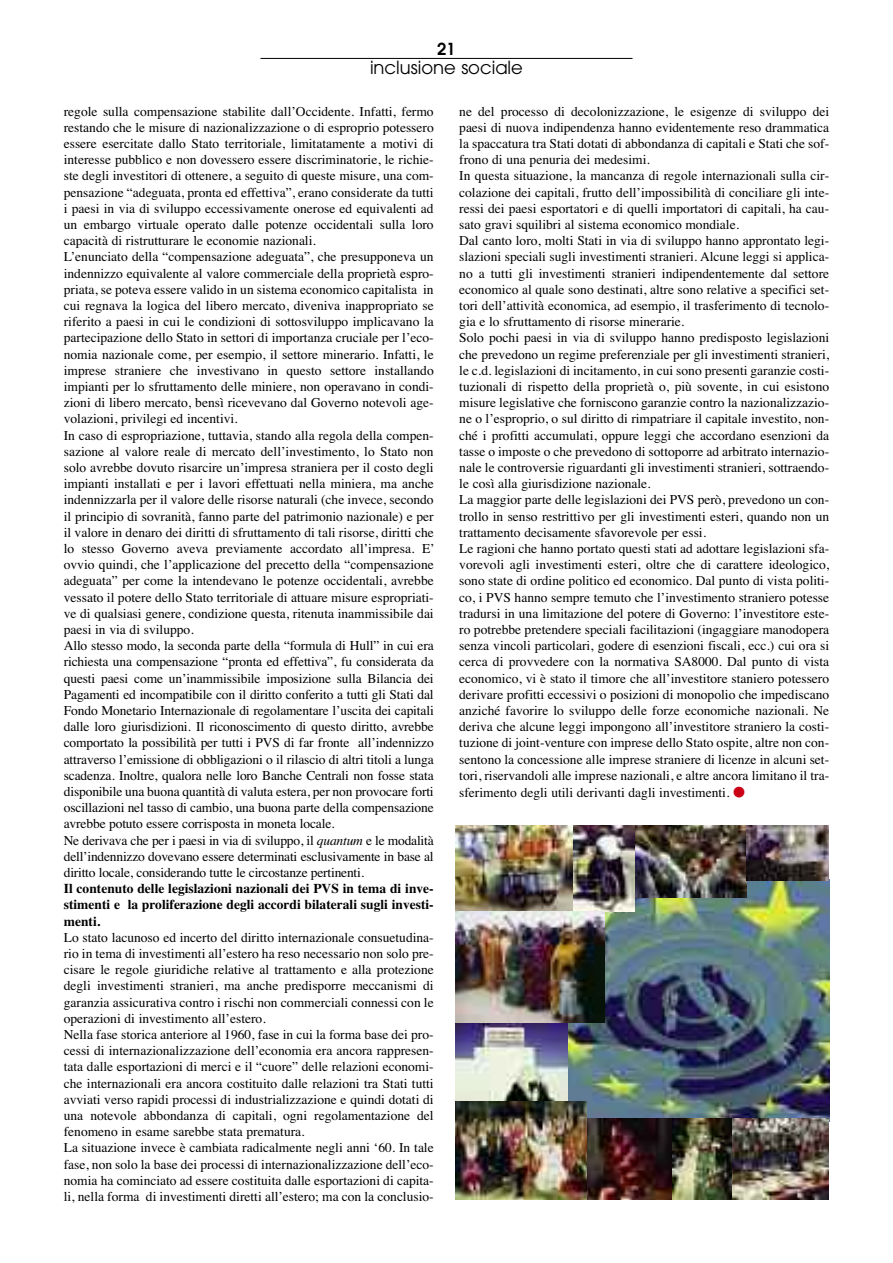
<style>
.page{position:relative;width:893px;height:1263px;background:#fff}
.page>*{position:absolute;margin:0;border:0;box-sizing:border-box;transform-origin:0 0}
.t1{font:18px "Avant Garde";color:#000}
.t2{font:600 16.5px "Avant Garde";color:#000}
.t3{font:13.5px/16.2px "Times";color:#000}
.s1{font-style:italic}
.s2{font-weight:700}
.s3{color:#ca0016}
</style>
<div class="page">
<hr style="left:260px;top:58px;width:372px;height:1px;background:#000">
<img style="left:568px;top:880px;width:261px;height:238px">
<img style="left:635px;top:825px;width:111px;height:72px">
<img style="left:573px;top:825px;width:62px;height:86px">
<img style="left:455px;top:825px;width:118px;height:86px">
<img style="left:746px;top:825px;width:83px;height:55px">
<img style="left:587px;top:1118px;width:85px;height:81px">
<img style="left:732px;top:1118px;width:97px;height:81px">
<img style="left:672px;top:1118px;width:60px;height:81px">
<img style="left:455px;top:1022px;width:112px;height:79px">
<img style="left:456px;top:911px;width:149px;height:111px">
<img style="left:455px;top:1102px;width:132px;height:97px">
<p class="t2" style="left:437px;top:43px;width:20px">21</p>
<p class="t1" style="left:370px;top:61px;width:154px">inclusione sociale</p>
<p class="t3" style="left:64px;top:103px;width:372px">regole sulla compensazione stabilite dall’Occidente. Infatti, fermo restando che le misure di nazionalizzazione o di esproprio potessero essere esercitate dallo Stato territoriale, limitatamente a motivi di interesse pubblico e non dovessero essere discriminatorie, le richie&shy;ste degli investitori di ottenere, a seguito di queste misure, una com&shy;pensazione “adeguata, pronta ed effettiva”, erano considerate da tutti i paesi in via di sviluppo eccessivamente onerose ed equivalenti ad un embargo virtuale operato dalle potenze occidentali sulla loro capacità di ristrutturare le economie nazionali.<br>L’enunciato della “compensazione adeguata”, che presupponeva un indennizzo equivalente al valore commerciale della proprietà espro&shy;priata, se poteva essere valido in un sistema economico capitalista in cui regnava la logica del libero mercato, diveniva inappropriato se riferito a paesi in cui le condizioni di sottosviluppo implicavano la partecipazione dello Stato in settori di importanza cruciale per l’eco&shy;nomia nazionale come, per esempio, il settore minerario. Infatti, le imprese straniere che investivano in questo settore installando impianti per lo sfruttamento delle miniere, non operavano in condi&shy;zioni di libero mercato, bensì ricevevano dal Governo notevoli age&shy;volazioni, privilegi ed incentivi.<br>In caso di espropriazione, tuttavia, stando alla regola della compen&shy;sazione al valore reale di mercato dell’investimento, lo Stato non solo avrebbe dovuto risarcire un’impresa straniera per il costo degli impianti installati e per i lavori effettuati nella miniera, ma anche indennizzarla per il valore delle risorse naturali (che invece, secondo il principio di sovranità, fanno parte del patrimonio nazionale) e per il valore in denaro dei diritti di sfruttamento di tali risorse, diritti che lo stesso Governo aveva previamente accordato all’impresa. E’ ovvio quindi, che l’applicazione del precetto della “compensazione adeguata” per come la intendevano le potenze occidentali, avrebbe vessato il potere dello Stato territoriale di attuare misure espropriati&shy;ve di qualsiasi genere, condizione questa, ritenuta inammissibile dai paesi in via di sviluppo.<br>Allo stesso modo, la seconda parte della “formula di Hull” in cui era richiesta una compensazione “pronta ed effettiva”, fu considerata da questi paesi come un’inammissibile imposizione sulla Bilancia dei Pagamenti ed incompatibile con il diritto conferito a tutti gli Stati dal Fondo Monetario Internazionale di regolamentare l’uscita dei capitali dalle loro giurisdizioni. Il riconoscimento di questo diritto, avrebbe comportato la possibilità per tutti i PVS di far fronte all’indennizzo attraverso l’emissione di obbligazioni o il rilascio di altri titoli a lunga scadenza. Inoltre, qualora nelle loro Banche Centrali non fosse stata disponibile una buona quantità di valuta estera, per non provocare forti oscillazioni nel tasso di cambio, una buona parte della compensazione avrebbe potuto essere corrisposta in moneta locale.<br>Ne derivava che per i paesi in via di sviluppo, il <span class="s1">quantum</span> e le modalità dell’indennizzo dovevano essere determinati esclusivamente in base al diritto locale, considerando tutte le circostanze pertinenti.<br><span class="s2">Il contenuto delle legislazioni nazionali dei PVS in tema di inve&shy;stimenti e la proliferazione degli accordi bilaterali sugli investi&shy;menti.<br></span>Lo stato lacunoso ed incerto del diritto internazionale consuetudina&shy;rio in tema di investimenti all’estero ha reso necessario non solo pre&shy;cisare le regole giuridiche relative al trattamento e alla protezione degli investimenti stranieri, ma anche predisporre meccanismi di garanzia assicurativa contro i rischi non commerciali connessi con le operazioni di investimento all’estero.<br>Nella fase storica anteriore al 1960, fase in cui la forma base dei pro&shy;cessi di internazionalizzazione dell’economia era ancora rappresen&shy;tata dalle esportazioni di merci e il “cuore” delle relazioni economi&shy;che internazionali era ancora costituito dalle relazioni tra Stati tutti avviati verso rapidi processi di industrializzazione e quindi dotati di una notevole abbondanza di capitali, ogni regolamentazione del fenomeno in esame sarebbe stata prematura.<br>La situazione invece è cambiata radicalmente negli anni ‘60. In tale fase, non solo la base dei processi di internazionalizzazione dell’eco&shy;nomia ha cominciato ad essere costituita dalle esportazioni di capita&shy;li, nella forma di investimenti diretti all’estero; ma con la conclusio-</p>
<p class="t3" style="left:459px;top:103px;width:371px">ne del processo di decolonizzazione, le esigenze di sviluppo dei paesi di nuova indipendenza hanno evidentemente reso drammatica la spaccatura tra Stati dotati di abbondanza di capitali e Stati che sof&shy;frono di una penuria dei medesimi.<br>In questa situazione, la mancanza di regole internazionali sulla cir&shy;colazione dei capitali, frutto dell’impossibilità di conciliare gli inte&shy;ressi dei paesi esportatori e di quelli importatori di capitali, ha cau&shy;sato gravi squilibri al sistema economico mondiale.<br>Dal canto loro, molti Stati in via di sviluppo hanno approntato legi&shy;slazioni speciali sugli investimenti stranieri. Alcune leggi si applica&shy;no a tutti gli investimenti stranieri indipendentemente dal settore economico al quale sono destinati, altre sono relative a specifici set&shy;tori dell’attività economica, ad esempio, il trasferimento di tecnolo&shy;gia e lo sfruttamento di risorse minerarie.<br>Solo pochi paesi in via di sviluppo hanno predisposto legislazioni che prevedono un regime preferenziale per gli investimenti stranieri, le c.d. legislazioni di incitamento, in cui sono presenti garanzie costi&shy;tuzionali di rispetto della proprietà o, più sovente, in cui esistono misure legislative che forniscono garanzie contro la nazionalizzazio&shy;ne o l’esproprio, o sul diritto di rimpatriare il capitale investito, non&shy;ché i profitti accumulati, oppure leggi che accordano esenzioni da tasse o imposte o che prevedono di sottoporre ad arbitrato internazio&shy;nale le controversie riguardanti gli investimenti stranieri, sottraendo&shy;le così alla giurisdizione nazionale.<br>La maggior parte delle legislazioni dei PVS però, prevedono un con&shy;trollo in senso restrittivo per gli investimenti esteri, quando non un trattamento decisamente sfavorevole per essi.<br>Le ragioni che hanno portato questi stati ad adottare legislazioni sfa&shy;vorevoli agli investimenti esteri, oltre che di carattere ideologico, sono state di ordine politico ed economico. Dal punto di vista politi&shy;co, i PVS hanno sempre temuto che l’investimento straniero potesse tradursi in una limitazione del potere di Governo: l’investitore este&shy;ro potrebbe pretendere speciali facilitazioni (ingaggiare manodopera senza vincoli particolari, godere di esenzioni fiscali, ecc.) cui ora si cerca di provvedere con la normativa SA8000. Dal punto di vista economico, vi è stato il timore che all’investitore staniero potessero derivare profitti eccessivi o posizioni di monopolio che impediscano anziché favorire lo sviluppo delle forze economiche nazionali. Ne deriva che alcune leggi impongono all’investitore straniero la costi&shy;tuzione di joint-venture con imprese dello Stato ospite, altre non con&shy;sentono la concessione alle imprese straniere di licenze in alcuni set&shy;tori, riservandoli alle imprese nazionali, e altre ancora limitano il tra&shy;sferimento degli utili derivanti dagli investimenti. <span class="s3">●</span></p>
</div>
